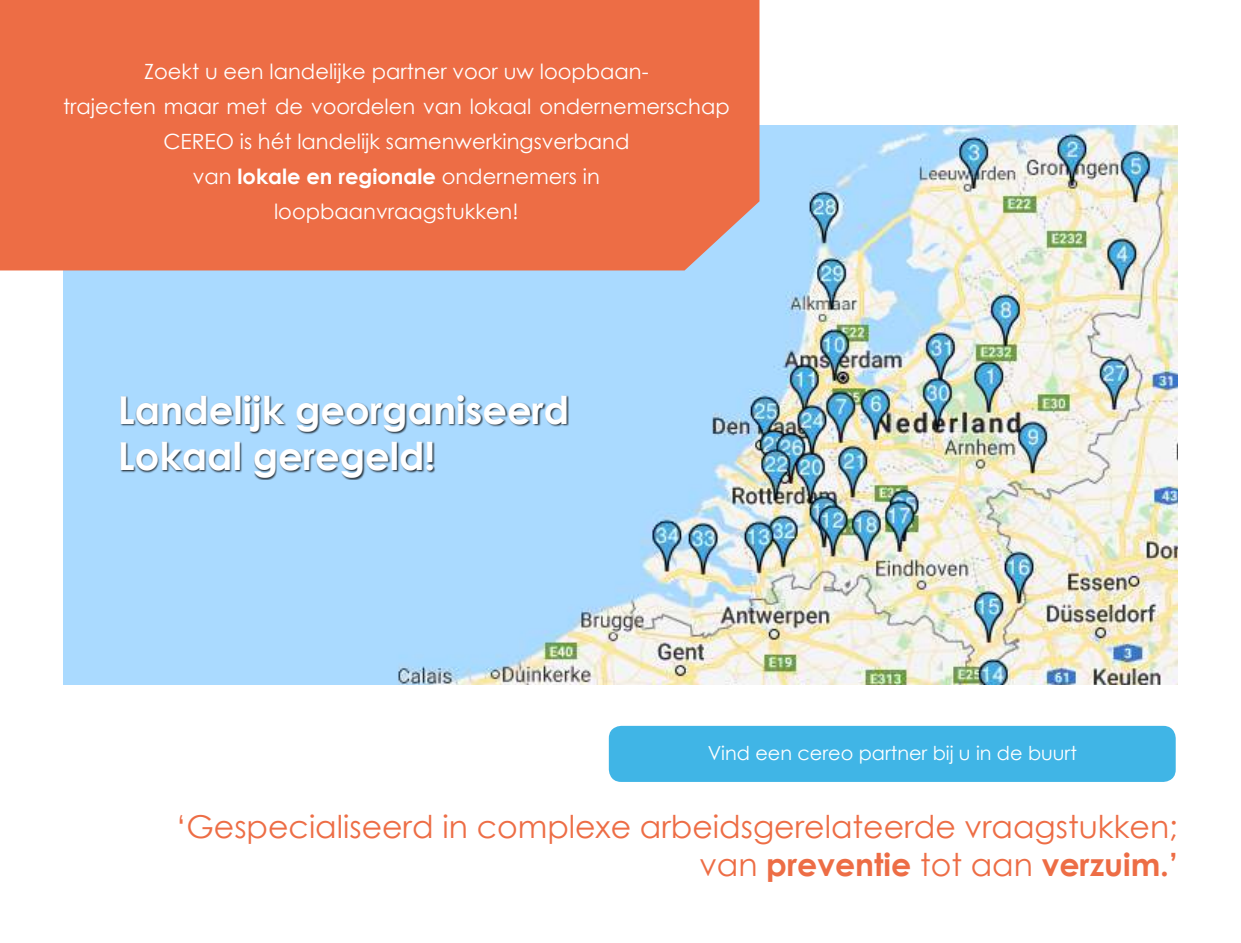
<style>
.page{position:relative;width:1241px;height:943px;background:#fff}
.page>*{position:absolute;margin:0;border:0;box-sizing:border-box;transform-origin:0 0}
.t1{font:700 38.5px/46.2px "Century Gothic";color:#fff}
.t2{font:31.5px/37.8px "Century Gothic";color:#ed6d45;text-align:right}
.t3{font:21px/35px "Century Gothic";color:#fff;text-align:center}
.t4{font:19.25px "Century Gothic";color:#fff}
.s1{font-weight:700}
</style>
<div class="page">
<img style="left:63px;top:126px;width:1114px;height:559px">
<div style="left:0;top:0;width:760px;height:271px;background:#ed6d45"></div>
<div style="left:608px;top:725px;width:567px;height:57px;background:#40b5e6;border-radius:12px"></div>
<div style="left:120px;top:394px;width:449px;height:86px;background:#000;opacity:.75"></div>
<p class="t3" style="left:63px;top:53px;width:668px">Zoekt u een landelijke partner voor uw loopbaan-<br>trajecten maar met de voordelen van lokaal ondernemerschap CEREO is hét landelijk samenwerkingsverband<br>van <span class="s1">lokale en regionale</span> ondernemers in<br>loopbaanvraagstukken!</p>
<h1 class="t1" style="left:118px;top:385px;width:453px">Landelijk georganiseerd<br>Lokaal geregeld!</h1>
<p class="t4" style="left:707px;top:739px;width:370px">Vind een cereo partner bij u in de buurt</p>
<h2 class="t2" style="left:175px;top:807px;width:1003px">‘Gespecialiseerd in complexe arbeidsgerelateerde vraagstukken; van <span class="s1">preventie</span> tot aan <span class="s1">verzuim.’</span></h2>
</div>
